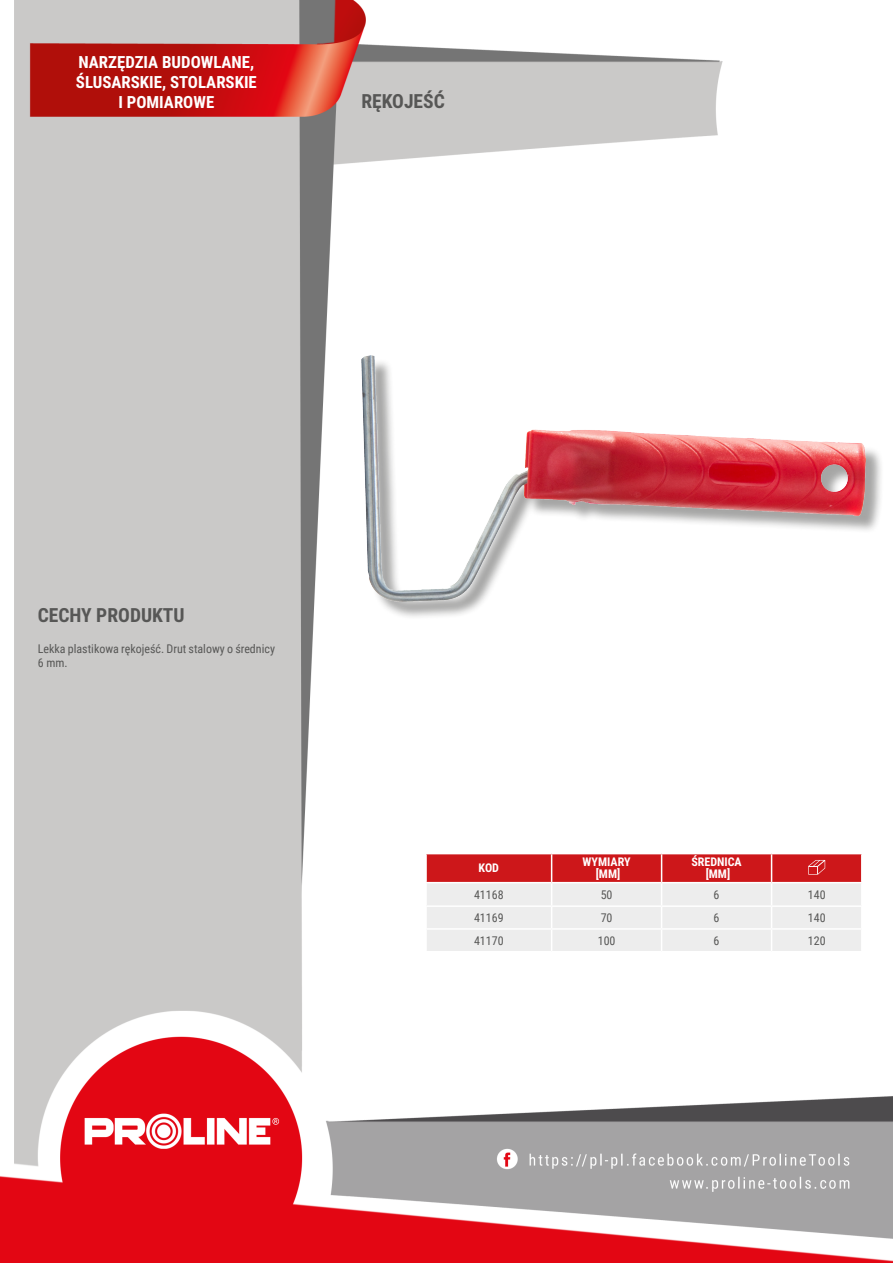
<style>
.page{position:relative;width:893px;height:1263px;background:#fff}
.page>*{position:absolute;margin:0;border:0;box-sizing:border-box;transform-origin:0 0}
.MateriaĹ__CECHY{font:700 19.5px "Roboto Condensed";color:#575756}
.Lewo_bez_dzielenia{font:700 19.5px "Roboto Condensed";color:#575756}
.NagĹ_Ăłwek{font:700 16.8px/20.1px "Roboto Condensed";color:#fff;text-align:center}
.Opisy{font:12px/14.4px "Roboto Condensed";color:#575756}
.Center{font:12px "Roboto Condensed";color:#575756}
.Ĺšrodek_bez_dzieleni{font:700 12px "Roboto Condensed";color:#fff}
.Indeks{font:12px "Roboto Condensed";color:#575756}
.Ĺšrodek__wymuszenie{font:700 12px "Roboto Condensed";color:#fff}
.Tabelka_nagĹ_Ăłwek{font:700 12px "Roboto Condensed";color:#fff}
</style>
<div class="page">
<img style="left:0;top:0;width:893px;height:1263px">
<div style="left:364px;top:358px;width:520px;height:263px;background:#1d1d1b;opacity:.4"></div>
<img style="left:361px;top:356px;width:504px;height:246px">
<hr style="left:425px;top:854px;width:2px;height:28px;background:#fff">
<hr style="left:425px;top:883px;width:2px;height:22px;background:#fff">
<hr style="left:425px;top:907px;width:2px;height:21px;background:#fff">
<hr style="left:425px;top:930px;width:2px;height:21px;background:#fff">
<hr style="left:425px;top:853px;width:127px;height:1px;background:#fff">
<hr style="left:425px;top:882px;width:127px;height:1px;background:#fff">
<hr style="left:425px;top:905px;width:127px;height:2px;background:#fff">
<hr style="left:425px;top:928px;width:127px;height:2px;background:#fff">
<hr style="left:425px;top:951px;width:127px;height:1px;background:#fff">
<svg style="left:426px;top:853px;width:436px;height:99px;background:#e5b3b4"></svg>
<p class="NagĹ_Ăłwek" style="left:76px;top:51px;width:182px">NARZĘDZIA BUDOWLANE,<br>ŚLUSARSKIE, STOLARSKIE<br>I POMIAROWE</p>
<p class="Lewo_bez_dzielenia" style="left:361px;top:88px;width:85px">RĘKOJEŚĆ</p>
<p class="MateriaĹ__CECHY" style="left:38px;top:601px;width:148px">CECHY PRODUKTU</p>
<p class="Opisy" style="left:38px;top:641px;width:239px">Lekka plastikowa rękojeść. Drut stalowy o średnicy<br>6 mm.</p>
<p class="Tabelka_nagĹ_Ăłwek" style="left:479px;top:860px;width:22px">KOD</p>
<p class="Ĺšrodek_bez_dzieleni" style="left:583px;top:854px;width:49px">WYMIARY</p>
<p class="Ĺšrodek__wymuszenie" style="left:596px;top:866px;width:26px">[MM]</p>
<p class="Ĺšrodek_bez_dzieleni" style="left:691px;top:854px;width:52px">ŚREDNICA</p>
<p class="Ĺšrodek__wymuszenie" style="left:706px;top:866px;width:26px">[MM]</p>
<p class="Indeks" style="left:474px;top:886px;width:31px">41168</p>
<p class="Center" style="left:601px;top:886px;width:13px">50</p>
<p class="Center" style="left:714px;top:886px;width:7px">6</p>
<p class="Center" style="left:808px;top:886px;width:19px">140</p>
<p class="Indeks" style="left:474px;top:909px;width:31px">41169</p>
<p class="Center" style="left:601px;top:909px;width:13px">70</p>
<p class="Center" style="left:714px;top:909px;width:7px">6</p>
<p class="Center" style="left:808px;top:909px;width:19px">140</p>
<p class="Indeks" style="left:474px;top:932px;width:31px">41170</p>
<p class="Center" style="left:598px;top:932px;width:19px">100</p>
<p class="Center" style="left:714px;top:932px;width:7px">6</p>
<p class="Center" style="left:808px;top:932px;width:19px">120</p>
</div>
